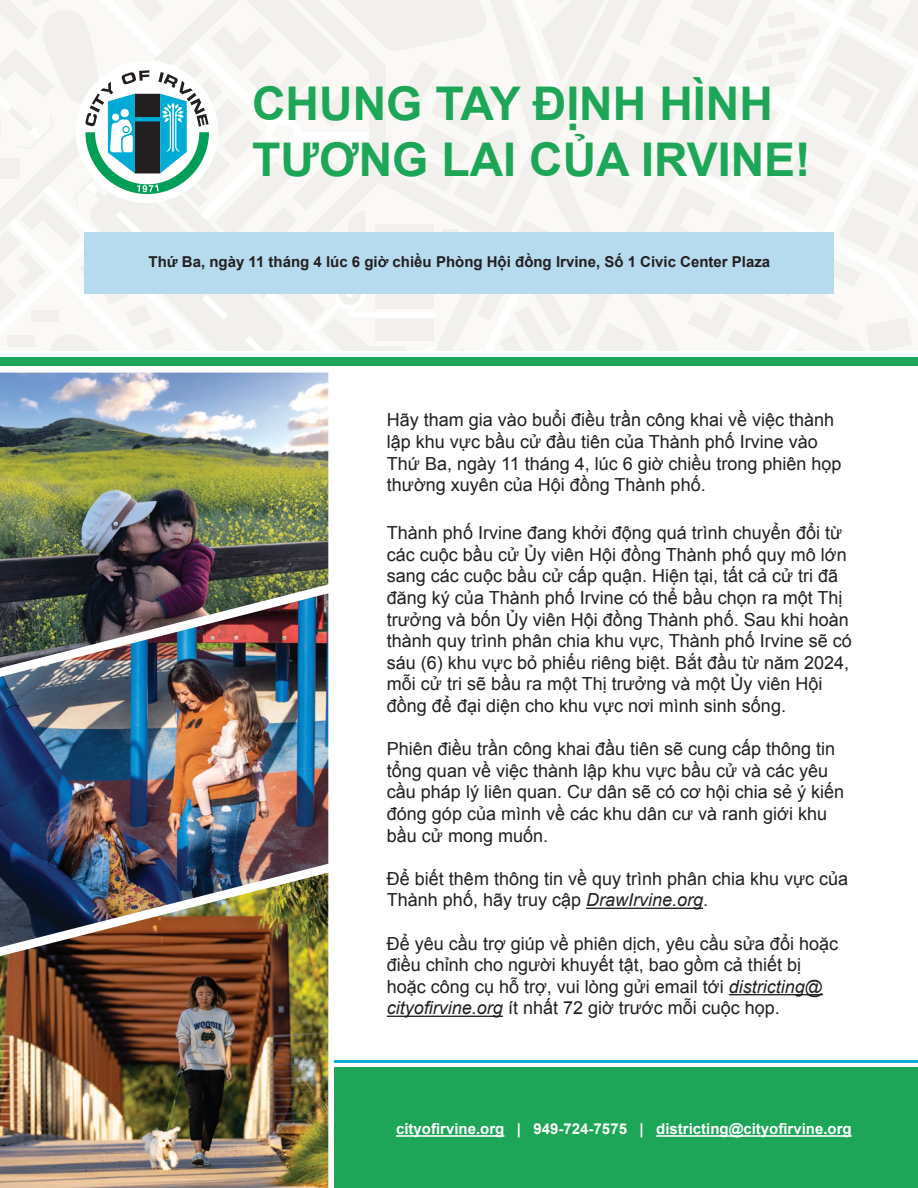
<style>
.page{position:relative;width:918px;height:1188px;background:#fff}
.page>*{position:absolute;margin:0;border:0;box-sizing:border-box;transform-origin:0 0}
.t1{font:700 46.5px/55.8px "Arial";color:#1ea658}
.t2{font:18px/21.6px "Arial";color:#231f20}
.t3{font:700 15px "Arial";color:#231f20}
.t4{font:700 15px "Arial";color:#fff}
.s1{font-style:italic}
</style>
<div class="page">
<div style="left:335px;top:1067px;width:583px;height:121px;background:#1ea658"></div>
<hr style="left:335px;top:1060px;width:583px;height:3px;background:#0baad7">
<img style="left:0;top:373px;width:328px;height:220px">
<img style="left:0;top:593px;width:328px;height:280px">
<img style="left:0;top:873px;width:328px;height:315px">
<svg style="left:0;top:0;width:918px;height:351px"></svg>
<div style="left:85px;top:232px;width:749px;height:62px;background:#b7dbee"></div>
<hr style="left:586px;top:908px;width:117px;height:1px;background:#231f20">
<hr style="left:729px;top:994px;width:94px;height:1px;background:#231f20">
<hr style="left:387px;top:1016px;width:116px;height:1px;background:#231f20">
<hr style="left:396px;top:1135px;width:108px;height:2px;background:#fff">
<hr style="left:656px;top:1135px;width:196px;height:2px;background:#fff">
<div style="left:0;top:357px;width:918px;height:9px;background:#1ea658"></div>
<p class="t1" style="left:252px;top:78px;width:560px">CHUNG TAY ĐỊNH HÌNH<br>TƯƠNG LAI CỦA IRVINE!</p>
<p class="t3" style="left:149px;top:252px;width:623px">Thứ Ba, ngày 11 tháng 4 lúc 6 giờ chiều Phòng Hội đồng Irvine, Số 1 Civic Center Plaza</p>
<p class="t2" style="left:387px;top:410px;width:456px">Hãy tham gia vào buổi điều trần công khai về việc thành lập khu vực bầu cử đầu tiên của Thành phố Irvine vào Thứ Ba, ngày 11 tháng 4, lúc 6 giờ chiều trong phiên họp thường xuyên của Hội đồng Thành phố.</p>
<p class="t2" style="left:387px;top:522px;width:466px">Thành phố Irvine đang khởi động quá trình chuyển đổi từ các cuộc bầu cử Ủy viên Hội đồng Thành phố quy mô lớn sang các cuộc bầu cử cấp quận. Hiện tại, tất cả cử tri đã đăng ký của Thành phố Irvine có thể bầu chọn ra một Thị trưởng và bốn Ủy viên Hội đồng Thành phố. Sau khi hoàn thành quy trình phân chia khu vực, Thành phố Irvine sẽ có sáu (6) khu vực bỏ phiếu riêng biệt. Bắt đầu từ năm 2024, mỗi cử tri sẽ bầu ra một Thị trưởng và một Ủy viên Hội đồng để đại diện cho khu vực nơi mình sinh sống.</p>
<p class="t2" style="left:387px;top:738px;width:459px">Phiên điều trần công khai đầu tiên sẽ cung cấp thông tin tổng quan về việc thành lập khu vực bầu cử và các yêu cầu pháp lý liên quan. Cư dân sẽ có cơ hội chia sẻ ý kiến đóng góp của mình về các khu dân cư và ranh giới khu bầu cử mong muốn.</p>
<p class="t2" style="left:387px;top:868px;width:463px">Để biết thêm thông tin về quy trình phân chia khu vực của<br>Thành phố, hãy truy cập <span class="s1">DrawIrvine.org</span>.</p>
<p class="t2" style="left:387px;top:933px;width:453px">Để yêu cầu trợ giúp về phiên dịch, yêu cầu sửa đổi hoặc điều chỉnh cho người khuyết tật, bao gồm cả thiết bị hoặc công cụ hỗ trợ, vui lòng gửi email tới <span class="s1">districting@ cityofirvine.org</span> ít nhất 72 giờ trước mỗi cuộc họp.</p>
<p class="t4" style="left:396px;top:1119px;width:457px">cityofirvine.org | 949-724-7575 | districting@cityofirvine.org</p>
</div>
